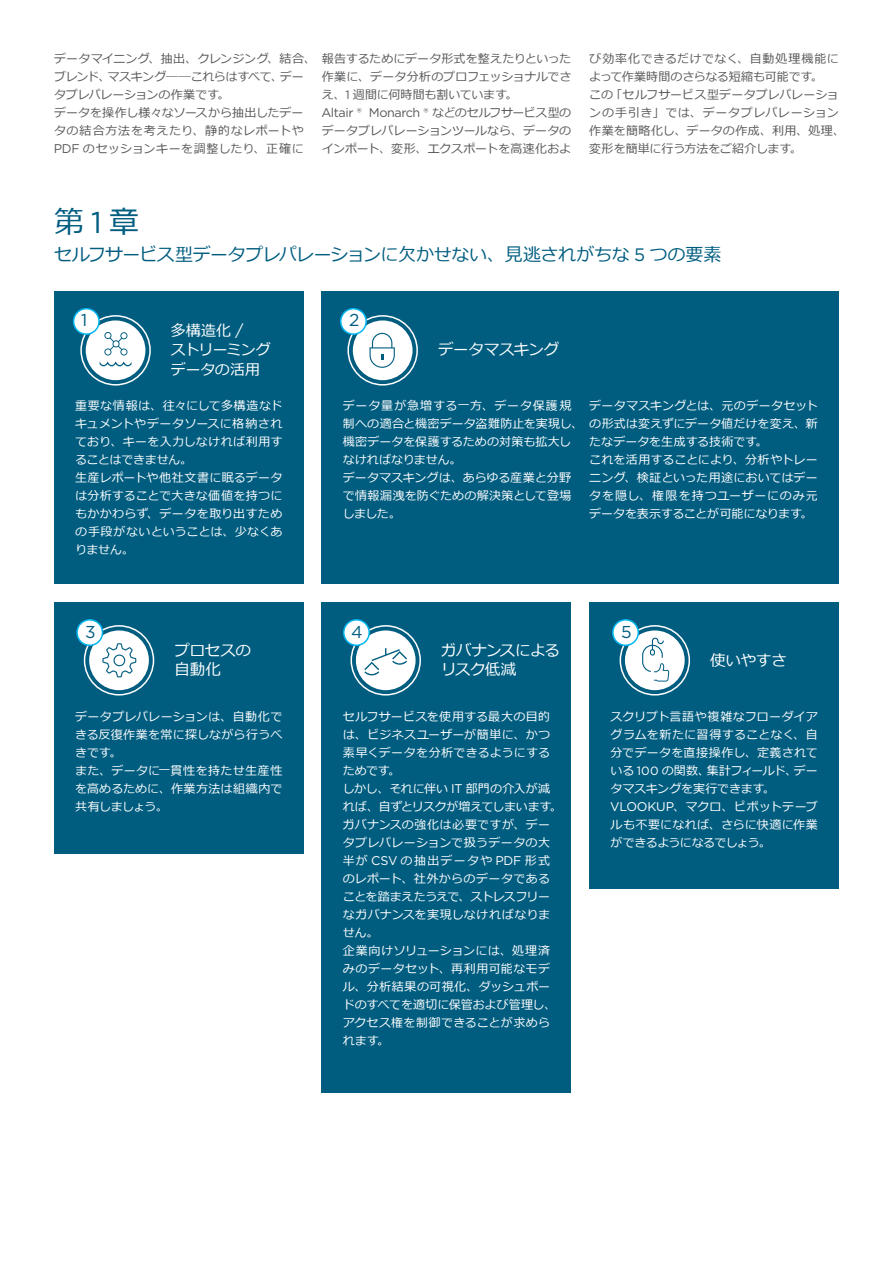
<style>
.page{position:relative;width:893px;height:1263px;background:#fff}
.page>*{position:absolute;margin:0;border:0;box-sizing:border-box;transform-origin:0 0}
.Large_Quote{font:30px "Meiryo";color:#005d80}
.Midium_Quote{font:18px "Meiryo";letter-spacing:-.02em;color:#005d80}
.Large_Quote-2{font:17.25px "Gotham";color:#005d80}
.Large_Quote-3{font:15.6px/19.4px "Meiryo";letter-spacing:-.02em;color:#fff}
.Large_Quote-4{font:15px/19.4px "Meiryo";letter-spacing:-.015em;color:#fff}
.body{font:12.6px "Gotham";letter-spacing:-.03em;color:#57585a}
.body_white{font:12px/18px "Meiryo";letter-spacing:.015em;color:#fff;text-align:justify}
.body-2{font:12px/18px "Meiryo";letter-spacing:.005em;color:#57585a}
.body-3{font:12px/18px "Meiryo";letter-spacing:.005em;color:#fff;text-align:justify}
.body-4{font:12px/18px "Meiryo";letter-spacing:-.015em;color:#57585a}
.body_white-2{font:12px/18px "Meiryo";letter-spacing:-.02em;color:#fff}
.s1{font-family:"Gotham";font-size:12.6px}
.s2{font-family:"Gotham"}
.s3{font-family:"Meiryo";font-size:12px}
.s4{font-family:"Gotham";font-size:15.75px}
</style>
<div class="page">
<div style="left:54px;top:603px;width:250px;height:251px;background:#005d80"></div>
<div style="left:589px;top:603px;width:250px;height:286px;background:#005d80"></div>
<div style="left:322px;top:603px;width:249px;height:490px;background:#005d80"></div>
<div style="left:322px;top:291px;width:517px;height:293px;background:#005d80"></div>
<div style="left:54px;top:291px;width:250px;height:293px;background:#005d80"></div>
<div style="left:80px;top:315px;width:71px;height:71px;border:2px solid #fff;border-radius:50%"></div>
<div style="left:86px;top:320px;width:59px;height:60px;background:#fff;border-radius:50%"></div>
<svg style="left:100px;top:332px;width:32px;height:34px"></svg>
<div style="left:347px;top:315px;width:71px;height:71px;border:2px solid #fff;border-radius:50%"></div>
<div style="left:353px;top:320px;width:60px;height:60px;background:#fff;border-radius:50%"></div>
<svg style="left:369px;top:333px;width:26px;height:35px"></svg>
<div style="left:84px;top:625px;width:70px;height:70px;border:2px solid #fff;border-radius:50%"></div>
<div style="left:89px;top:630px;width:60px;height:60px;background:#fff;border-radius:50%"></div>
<svg style="left:102px;top:643px;width:34px;height:34px"></svg>
<div style="left:350px;top:625px;width:71px;height:70px;border:2px solid #fff;border-radius:50%"></div>
<div style="left:356px;top:630px;width:60px;height:60px;background:#fff;border-radius:50%"></div>
<svg style="left:364px;top:648px;width:43px;height:27px"></svg>
<div style="left:341px;top:309px;width:25px;height:25px;background:#fff;border-radius:50%"></div>
<div style="left:340px;top:308px;width:27px;height:27px;border:2px solid #00b6ef;border-radius:50%"></div>
<div style="left:74px;top:309px;width:25px;height:25px;background:#fff;border-radius:50%"></div>
<div style="left:73px;top:308px;width:27px;height:27px;border:2px solid #00b6ef;border-radius:50%"></div>
<div style="left:620px;top:625px;width:70px;height:70px;border:2px solid #fff;border-radius:50%"></div>
<div style="left:625px;top:630px;width:60px;height:60px;background:#fff;border-radius:50%"></div>
<svg style="left:642px;top:638px;width:27px;height:44px"></svg>
<div style="left:344px;top:620px;width:25px;height:25px;background:#fff;border-radius:50%"></div>
<div style="left:343px;top:619px;width:27px;height:27px;border:2px solid #00b6ef;border-radius:50%"></div>
<div style="left:77px;top:620px;width:25px;height:25px;background:#fff;border-radius:50%"></div>
<div style="left:76px;top:619px;width:27px;height:27px;border:2px solid #00b6ef;border-radius:50%"></div>
<div style="left:613px;top:620px;width:25px;height:25px;background:#fff;border-radius:50%"></div>
<div style="left:612px;top:619px;width:27px;height:27px;border:2px solid #00b6ef;border-radius:50%"></div>
<p class="body-4" style="left:54px;top:50px;width:263px">データマイニング、抽出、クレンジング、結合、ブレンド、マスキング――これらはすべて、データプレパレーションの作業です。</p>
<p class="body-2" style="left:54px;top:104px;width:251px;text-align:justify">データを操作し様々なソースから抽出したデータの結合方法を考えたり、静的なレポートや<span class="s1">PDF</span> のセッションキーを調整したり、正確に</p>
<p class="body-2" style="left:322px;top:50px;width:251px;text-align:justify">報告するためにデータ形式を整えたりといった作業に、データ分析のプロフェッショナルでさえ、<span class="s2">1</span> 週間に何時間も割いています。</p>
<p class="body" style="left:321px;top:104px;width:251px">Altair ® Monarch ® <span class="s3">などのセルフサービス型の</span></p>
<p class="body-2" style="left:322px;top:122px;width:251px">データプレパレーションツールなら、データのインポート、変形、エクスポートを高速化およ</p>
<p class="body-2" style="left:589px;top:50px;width:251px">び効率化できるだけでなく、自動処理機能によって作業時間のさらなる短縮も可能です。</p>
<p class="body-2" style="left:589px;top:86px;width:257px">この「セルフサービス型データプレパレーションの手引き」では、データプレパレーション作業を簡略化し、データの作成、利用、処理、変形を簡単に行う方法をご紹介します。</p>
<p class="Large_Quote" style="left:54px;top:201px;width:87px">第<span class="s2">1</span>章</p>
<p class="Midium_Quote" style="left:54px;top:242px;width:669px">セルフサービス型データプレパレーションに欠かせない、見逃されがちな <span class="s2">5</span> つの要素</p>
<p class="Large_Quote-2" style="left:81px;top:309px;width:8px">1</p>
<p class="Large_Quote-2" style="left:349px;top:309px;width:12px">2</p>
<p class="Large_Quote-4" style="left:171px;top:322px;width:101px">多構造化 <span class="s4">/<br></span>ストリーミングデータの活用</p>
<p class="Large_Quote-3" style="left:438px;top:341px;width:123px">データマスキング</p>
<p class="body_white" style="left:75px;top:397px;width:209px">重要な情報は、往々にして多構造なドキュメントやデータソースに格納されており、キーを入力しなければ利用することはできません。</p>
<p class="body_white" style="left:75px;top:469px;width:209px">生産レポートや他社文書に眠るデータは分析することで大きな価値を持つにもかかわらず、データを取り出すための手段がないということは、少なくありません。</p>
<p class="body-3" style="left:343px;top:397px;width:242px;text-align:left">データ量が急増する一方、データ保護規制への適合と機密データ盗難防止を実現し、機密データを保護するための対策も拡大しなければなりません。</p>
<p class="body-3" style="left:343px;top:469px;width:230px">データマスキングは、あらゆる産業と分野で情報漏洩を防ぐための解決策として登場しました。</p>
<p class="body-3" style="left:589px;top:397px;width:230px">データマスキングとは、元のデータセットの形式は変えずにデータ値だけを変え、新たなデータを生成する技術です。</p>
<p class="body-3" style="left:589px;top:451px;width:230px">これを活用することにより、分析やトレーニング、検証といった用途においてはデータを隠し、権限を持つユーザーにのみ元データを表示することが可能になります。</p>
<p class="Large_Quote-2" style="left:85px;top:620px;width:12px">3</p>
<p class="Large_Quote-2" style="left:351px;top:620px;width:13px">4</p>
<p class="Large_Quote-2" style="left:621px;top:620px;width:12px">5</p>
<p class="Large_Quote-3" style="left:174px;top:641px;width:78px">プロセスの自動化</p>
<p class="Large_Quote-3" style="left:441px;top:641px;width:121px">ガバナンスによるリスク低減</p>
<p class="Large_Quote-3" style="left:710px;top:651px;width:78px">使いやすさ</p>
<p class="body_white" style="left:75px;top:708px;width:209px">データプレパレーションは、自動化できる反復作業を常に探しながら行うべきです。</p>
<p class="body_white" style="left:75px;top:762px;width:209px">また、データに一貫性を持たせ生産性を高めるために、作業方法は組織内で共有しましょう。</p>
<p class="body_white" style="left:343px;top:708px;width:209px">セルフサービスを使用する最大の目的は、ビジネスユーザーが簡単に、かつ素早くデータを分析できるようにするためです。</p>
<p class="body_white-2" style="left:343px;top:780px;width:221px">しかし、それに伴い <span class="s1">IT</span> 部門の介入が減れば、自ずとリスクが増えてしまいます。</p>
<p class="body_white" style="left:343px;top:816px;width:209px">ガバナンスの強化は必要ですが、データプレパレーションで扱うデータの大半が <span class="s1">CSV</span> の抽出データや <span class="s1">PDF</span> 形式のレポート、社外からのデータであることを踏まえたうえで、ストレスフリーなガバナンスを実現しなければなりません。</p>
<p class="body_white" style="left:343px;top:942px;width:215px;text-align:left">企業向けソリューションには、処理済みのデータセット、再利用可能なモデル、分析結果の可視化、ダッシュボードのすべてを適切に保管および管理し、アクセス権を制御できることが求められます。</p>
<p class="body_white" style="left:610px;top:708px;width:209px">スクリプト言語や複雑なフローダイアグラムを新たに習得することなく、自分でデータを直接操作し、定義されている <span class="s2">100</span> の関数、集計フィールド、データマスキングを実行できます。</p>
<p class="body_white" style="left:610px;top:798px;width:209px"><span class="s1">VLOOKUP</span>、マクロ、ピボットテーブルも不要になれば、さらに快適に作業ができるようになるでしょう。</p>
</div>
